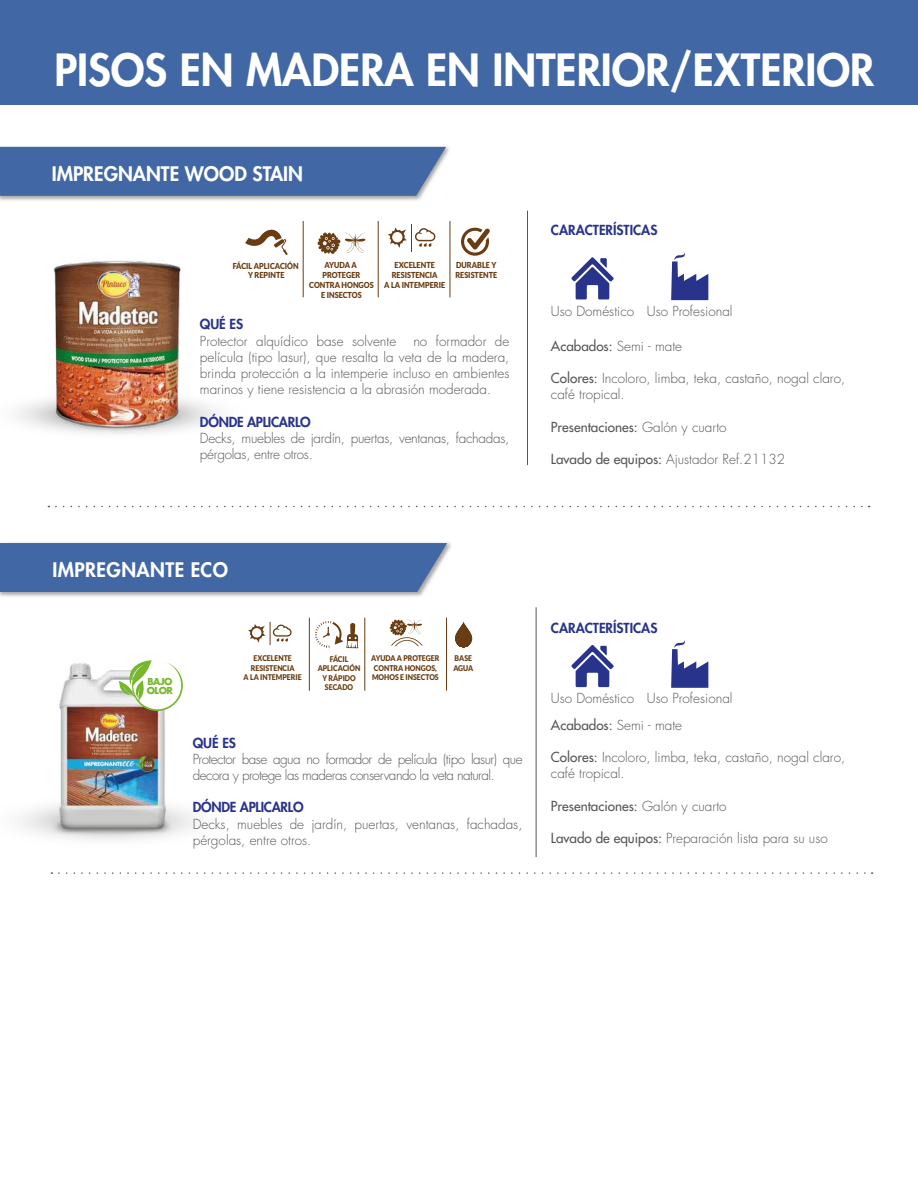
<style>
.page{position:relative;width:918px;height:1188px;background:#fff}
.page>*{position:absolute;margin:0;border:0;box-sizing:border-box;transform-origin:0 0}
.t1{font:800 43.2px "Futura";color:#fff}
.t2{font:800 19.5px "Futura";color:#fff}
.t3{font:800 19.5px "Futura";letter-spacing:.02em;color:#fff}
.t4{font:300 13.5px/16.2px "Futura";color:#56575a}
.t5{font:300 13.5px/16.2px "Futura";letter-spacing:-.04em;color:#56575a}
.t6{font:13.5px "Futura";color:#56575a}
.t7{font:800 13.5px "Futura";letter-spacing:-.005em;color:#28348b}
.t8{font:300 13.5px/16.2px "Futura";letter-spacing:-.02em;color:#56575a}
.t9{font:700 9.3px/9.3px "Futura";letter-spacing:-.055em;color:#76b82a}
.t10{font:900 8.25px/9.9px "Lato";color:#693c11;text-align:center;scale:.89 1}
.t11{font:900 7.95px/9.4px "Lato";color:#693c11;text-align:center;scale:.89 1}
.s1{font-weight:300}
.s2{font-weight:400}
</style>
<div class="page">
<img style="left:59px;top:663px;width:106px;height:130px">
<svg style="left:17px;top:400px;width:200px;height:29px"></svg>
<svg style="left:59px;top:872px;width:814px;height:2px"></svg>
<svg style="left:19px;top:793px;width:178px;height:47px"></svg>
<img style="left:0;top:542px;width:451px;height:55px">
<div style="left:0;top:543px;width:447px;height:49px;background:#4168a4"></div>
<hr style="left:536px;top:607px;width:1px;height:250px;background:#56575a">
<svg style="left:56px;top:506px;width:814px;height:1px"></svg>
<div style="left:0;top:0;width:918px;height:104px;background:#4168a4"></div>
<img style="left:0;top:146px;width:449px;height:55px">
<div style="left:0;top:147px;width:446px;height:49px;background:#4168a4"></div>
<hr style="left:527px;top:211px;width:1px;height:254px;background:#56575a">
<svg style="left:119px;top:660px;width:64px;height:51px"></svg>
<img style="left:48px;top:260px;width:137px;height:174px">
<svg style="left:245px;top:229px;width:43px;height:26px"></svg>
<svg style="left:318px;top:232px;width:47px;height:22px"></svg>
<svg style="left:388px;top:224px;width:47px;height:28px"></svg>
<svg style="left:461px;top:228px;width:29px;height:28px"></svg>
<hr style="left:449px;top:221px;width:1px;height:76px;background:#693c11">
<hr style="left:378px;top:221px;width:1px;height:76px;background:#693c11">
<hr style="left:303px;top:221px;width:1px;height:76px;background:#693c11">
<svg style="left:248px;top:624px;width:17px;height:19px"></svg>
<svg style="left:273px;top:625px;width:19px;height:17px"></svg>
<svg style="left:455px;top:622px;width:17px;height:25px"></svg>
<svg style="left:457px;top:622px;width:13px;height:19px"></svg>
<svg style="left:457px;top:624px;width:13px;height:17px"></svg>
<svg style="left:457px;top:626px;width:15px;height:21px"></svg>
<svg style="left:390px;top:619px;width:33px;height:27px"></svg>
<svg style="left:315px;top:621px;width:43px;height:27px"></svg>
<hr style="left:446px;top:618px;width:1px;height:73px;background:#693c11">
<hr style="left:364px;top:618px;width:1px;height:73px;background:#693c11">
<hr style="left:309px;top:618px;width:1px;height:73px;background:#693c11">
<svg style="left:671px;top:252px;width:37px;height:48px"></svg>
<svg style="left:571px;top:257px;width:43px;height:42px"></svg>
<svg style="left:671px;top:640px;width:37px;height:48px"></svg>
<svg style="left:571px;top:645px;width:43px;height:42px"></svg>
<h1 class="t1" style="left:54px;top:42px;width:822px">PISOS EN MADERA EN INTERIOR/EXTERIOR</h1>
<h2 class="t2" style="left:52px;top:161px;width:253px">IMPREGNANTE WOOD STAIN</h2>
<p class="t10" style="left:233px;top:260px;width:76px">FÁCIL APLICACIÓN<br>Y REPINTE</p>
<p class="t10" style="left:309px;top:260px;width:74px">AYUDA A<br>PROTEGER<br>CONTRA HONGOS<br>E INSECTOS</p>
<p class="t10" style="left:384px;top:260px;width:70px">EXCELENTE<br>RESISTENCIA<br>A LA INTEMPERIE</p>
<p class="t10" style="left:455px;top:260px;width:49px;text-align:left">DURABLE Y<br>RESISTENTE</p>
<p class="t7" style="left:200px;top:316px;width:45px">QUÉ ES</p>
<p class="t4" style="left:200px;top:333px;width:198px">Protector alquídico base solvente</p>
<p class="t4" style="left:200px;top:333px;width:311px;text-align:justify;text-indent:213px">no formador de película (tipo lasur), que resalta la veta de la madera, brinda protección a la intemperie incluso en ambientes marinos y tiene resistencia a la abrasión moderada.</p>
<p class="t7" style="left:200px;top:413px;width:112px">DÓNDE APLICARLO</p>
<p class="t8" style="left:200px;top:430px;width:311px">Decks, muebles de jardín, puertas, ventanas, fachadas, pérgolas, entre otros.</p>
<p class="t7" style="left:551px;top:222px;width:108px">CARACTERÍSTICAS</p>
<p class="t4" style="left:551px;top:303px;width:183px">Uso Doméstico Uso Profesional</p>
<p class="t6" style="left:551px;top:337px;width:133px">Acabados: <span class="s1">Semi - mate</span></p>
<p class="t4" style="left:551px;top:371px;width:296px"><span class="s2">Colores:</span> Incoloro, limba, teka, castaño, nogal claro, café tropical.</p>
<p class="t6" style="left:551px;top:418px;width:177px">Presentaciones: <span class="s1">Galón y cuarto</span></p>
<p class="t4" style="left:551px;top:452px;width:236px"><span class="s2">Lavado de equipos:</span> Ajustador Ref.21132</p>
<h2 class="t3" style="left:52px;top:557px;width:177px">IMPREGNANTE ECO</h2>
<p class="t9" style="left:147px;top:676px;width:28px">BAJO<br>OLOR</p>
<p class="t11" style="left:318px;top:654px;width:50px">FÁCIL<br>APLICACIÓN<br>Y RÁPIDO<br>SECADO</p>
<p class="t11" style="left:244px;top:653px;width:67px">EXCELENTE<br>RESISTENCIA<br>A LA INTEMPERIE</p>
<p class="t11" style="left:453px;top:653px;width:24px;text-align:left">BASE<br>AGUA</p>
<p class="t11" style="left:371px;top:653px;width:78px;text-align:left">AYUDA A PROTEGER<br>CONTRA HONGOS,<br>MOHOS E INSECTOS</p>
<p class="t7" style="left:193px;top:734px;width:45px">QUÉ ES</p>
<p class="t5" style="left:193px;top:751px;width:331px">Protector base agua no formador de película (tipo lasur) que decora y protege las maderas conservando la veta natural.</p>
<p class="t7" style="left:193px;top:799px;width:112px">DÓNDE APLICARLO</p>
<p class="t4" style="left:193px;top:816px;width:331px">Decks, muebles de jardín, puertas, ventanas, fachadas, pérgolas, entre otros.</p>
<p class="t7" style="left:551px;top:619px;width:108px">CARACTERÍSTICAS</p>
<p class="t4" style="left:551px;top:691px;width:183px">Uso Doméstico Uso Profesional</p>
<p class="t6" style="left:551px;top:716px;width:133px">Acabados: <span class="s1">Semi - mate</span></p>
<p class="t4" style="left:551px;top:750px;width:296px"><span class="s2">Colores:</span> Incoloro, limba, teka, castaño, nogal claro, café tropical.</p>
<p class="t6" style="left:551px;top:797px;width:177px">Presentaciones: <span class="s1">Galón y cuarto</span></p>
<p class="t4" style="left:551px;top:831px;width:278px"><span class="s2">Lavado de equipos:</span> Preparación lista para su uso</p>
</div>
